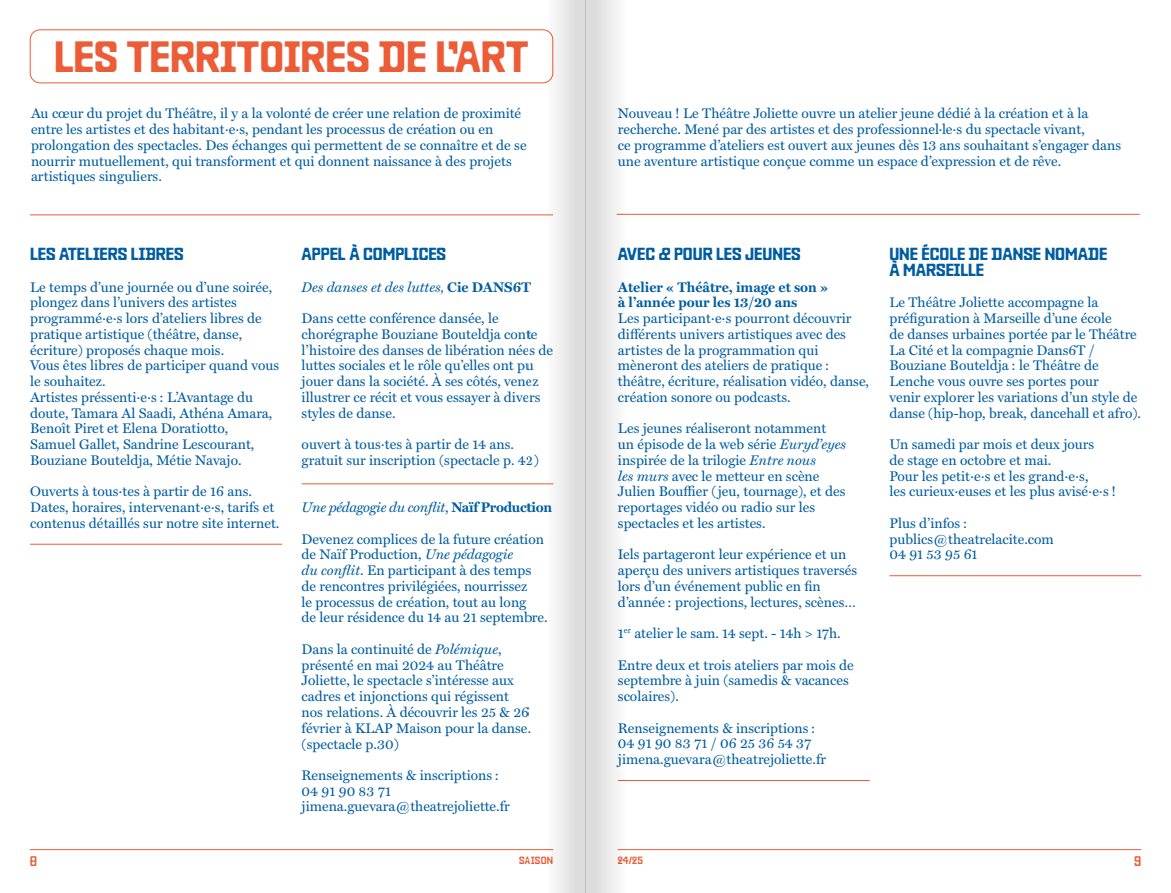
<style>
.page{position:relative;width:1171px;height:893px;background:#fff}
.page>*{position:absolute;margin:0;border:0;box-sizing:border-box;transform-origin:0 0}
.t1{font:500 43.75px "Baste B";color:#eb5c37}
.t2{font:500 17.5px/15.8px "Baste B";color:#005da1}
.t3{font:14px/15.8px "Miller Text";color:#005da1}
.t4{font:italic 14px "Miller Text";letter-spacing:-.01em;color:#005da1}
.t5{font:700 14px/15.8px "Miller Text";color:#005da1}
.t6{font:14px "Baste B";color:#eb5c37}
.t7{font:10.5px "Baste B";letter-spacing:.025em;color:#eb5c37}
.s1{font-weight:700;font-style:normal}
.s2{font-style:normal}
.s3{font-style:italic}
</style>
<div class="page">
<hr style="left:30px;top:849px;width:523px;height:1px;background:#eb5c37">
<hr style="left:618px;top:849px;width:523px;height:1px;background:#eb5c37">
<hr style="left:30px;top:544px;width:252px;height:1px;background:#eb5c37">
<hr style="left:302px;top:484px;width:251px;height:1px;background:#eb5c37">
<div style="left:30px;top:29px;width:523px;height:54px;border:1px solid #eb5c37;border-radius:10px"></div>
<hr style="left:30px;top:215px;width:523px;height:1px;background:#eb5c37">
<hr style="left:618px;top:780px;width:252px;height:1px;background:#eb5c37">
<hr style="left:889px;top:575px;width:252px;height:1px;background:#eb5c37">
<hr style="left:617px;top:214px;width:522px;height:1px;background:#eb5c37">
<div style="left:586px;top:0;width:57px;height:893px;background:linear-gradient(to right,#d8d8d8,#fff)"></div>
<div style="left:529px;top:0;width:57px;height:893px;background:linear-gradient(to right,#fff,#d9d9d9)"></div>
<h1 class="t1" style="left:54px;top:32px;width:476px">LES TERRITOIRES DE L’ART</h1>
<p class="t3" style="left:31px;top:105px;width:497px">Au cœur du projet du Théâtre, il y a la volonté de créer une relation de proximité entre les artistes et des habitant·e·s, pendant les processus de création ou en prolongation des spectacles. Des échanges qui permettent de se connaître et de se nourrir mutuellement, qui transforment et qui donnent naissance à des projets artistiques singuliers.</p>
<p class="t3" style="left:618px;top:105px;width:505px">Nouveau ! Le Théâtre Joliette ouvre un atelier jeune dédié à la création et à la recherche. Mené par des artistes et des professionnel·le·s du spectacle vivant,<br>ce programme d’ateliers est ouvert aux jeunes dès 13 ans souhaitant s’engager dans une aventure artistique conçue comme un espace d’expression et de rêve.</p>
<p class="t2" style="left:30px;top:247px;width:155px">LES ATELIERS LIBRES</p>
<p class="t3" style="left:30px;top:278px;width:250px">Le temps d’une journée ou d’une soirée, plongez dans l’univers des artistes programmé·e·s lors d’ateliers libres de pratique artistique (théâtre, danse, écriture) proposés chaque mois.<br>Vous êtes libres de participer quand vous le souhaitez.<br>Artistes préssenti·e·s : L’Avantage du doute, Tamara Al Saadi, Athéna Amara, Benoît Piret et Elena Doratiotto,<br>Samuel Gallet, Sandrine Lescourant, Bouziane Bouteldja, Métie Navajo.</p>
<p class="t3" style="left:30px;top:483px;width:251px">Ouverts à tous·tes à partir de 16 ans.<br>Dates, horaires, intervenant·e·s, tarifs et contenus détaillés sur notre site internet.</p>
<p class="t2" style="left:302px;top:247px;width:146px">APPEL À COMPLICES</p>
<p class="t4" style="left:302px;top:276px;width:231px">Des danses et des luttes, <span class="s1">Cie DANS6T</span></p>
<p class="t3" style="left:302px;top:309px;width:253px">Dans cette conférence dansée, le chorégraphe Bouziane Bouteldja conte l’histoire des danses de libération nées de luttes sociales et le rôle qu’elles ont pu jouer dans la société. À ses côtés, venez illustrer ce récit et vous essayer à divers styles de danse.</p>
<p class="t3" style="left:302px;top:435px;width:239px">ouvert à tous·tes à partir de 14 ans. gratuit sur inscription (spectacle p. 42)</p>
<p class="t4" style="left:302px;top:496px;width:252px">Une pédagogie du conflit<span class="s2">,</span> <span class="s1">Naïf Production</span></p>
<p class="t3" style="left:302px;top:530px;width:247px">Devenez complices de la future création de Naïf Production, <span class="s3">Une pédagogie<br>du conflit</span>. En participant à des temps de rencontres privilégiées, nourrissez<br>le processus de création, tout au long<br>de leur résidence du 14 au 21 septembre.</p>
<p class="t3" style="left:302px;top:640px;width:231px">Dans la continuité de <span class="s3">Polémique</span>, présenté en mai 2024 au Théâtre<br>Joliette, le spectacle s’intéresse aux cadres et injonctions qui régissent nos relations. À découvrir les 25 &amp; 26 février à KLAP Maison pour la danse. (spectacle p.30)</p>
<p class="t3" style="left:302px;top:766px;width:210px">Renseignements &amp; inscriptions :<br>04 91 90 83 71 jimena.guevara@theatrejoliette.fr</p>
<p class="t2" style="left:618px;top:247px;width:184px">AVEC &amp; POUR LES JEUNES</p>
<p class="t5" style="left:618px;top:278px;width:212px">Atelier « Théâtre, image et son » à l’année pour les 13/20 ans</p>
<p class="t3" style="left:618px;top:309px;width:253px">Les participant·e·s pourront découvrir différents univers artistiques avec des artistes de la programmation qui mèneront des ateliers de pratique : théâtre, écriture, réalisation vidéo, danse, création sonore ou podcasts.</p>
<p class="t3" style="left:618px;top:420px;width:230px">Les jeunes réaliseront notamment<br>un épisode de la web série <span class="s3">Euryd’eyes </span>inspirée de la trilogie <span class="s3">Entre nous<br>les murs</span> avec le metteur en scène Julien Bouffier (jeu, tournage), et des reportages vidéo ou radio sur les spectacles et les artistes.</p>
<p class="t3" style="left:618px;top:546px;width:241px">Iels partageront leur expérience et un aperçu des univers artistiques traversés lors d’un événement public en fin d’année : projections, lectures, scènes…</p>
<p class="t3" style="left:618px;top:624px;width:224px">1<sup>er</sup> atelier le sam. 14 sept. - 14h &gt; 17h.</p>
<p class="t3" style="left:618px;top:656px;width:237px">Entre deux et trois ateliers par mois de septembre à juin (samedis &amp; vacances scolaires).</p>
<p class="t3" style="left:618px;top:719px;width:210px">Renseignements &amp; inscriptions :<br>04 91 90 83 71 / 06 25 36 54 37 jimena.guevara@theatrejoliette.fr</p>
<p class="t2" style="left:889px;top:247px;width:219px">UNE ÉCOLE DE DANSE NOMADE<br>À MARSEILLE</p>
<p class="t3" style="left:889px;top:294px;width:253px">Le Théâtre Joliette accompagne la préfiguration à Marseille d’une école<br>de danses urbaines portée par le Théâtre La Cité et la compagnie Dans6T / Bouziane Bouteldja : le Théâtre de Lenche vous ouvre ses portes pour<br>venir explorer les variations d’un style de danse (hip-hop, break, dancehall et afro).</p>
<p class="t3" style="left:889px;top:435px;width:228px">Un samedi par mois et deux jours<br>de stage en octobre et mai.<br>Pour les petit·e·s et les grand·e·s,<br>les curieux·euses et les plus avisé·e·s !</p>
<p class="t3" style="left:889px;top:514px;width:166px">Plus d’infos : publics@theatrelacite.com<br>04 91 53 95 61</p>
<p class="t6" style="left:30px;top:854px;width:9px">8</p>
<p class="t7" style="left:519px;top:854px;width:36px">SAISON</p>
<p class="t7" style="left:618px;top:854px;width:27px">24/25</p>
<p class="t6" style="left:1134px;top:854px;width:9px">9</p>
</div>
